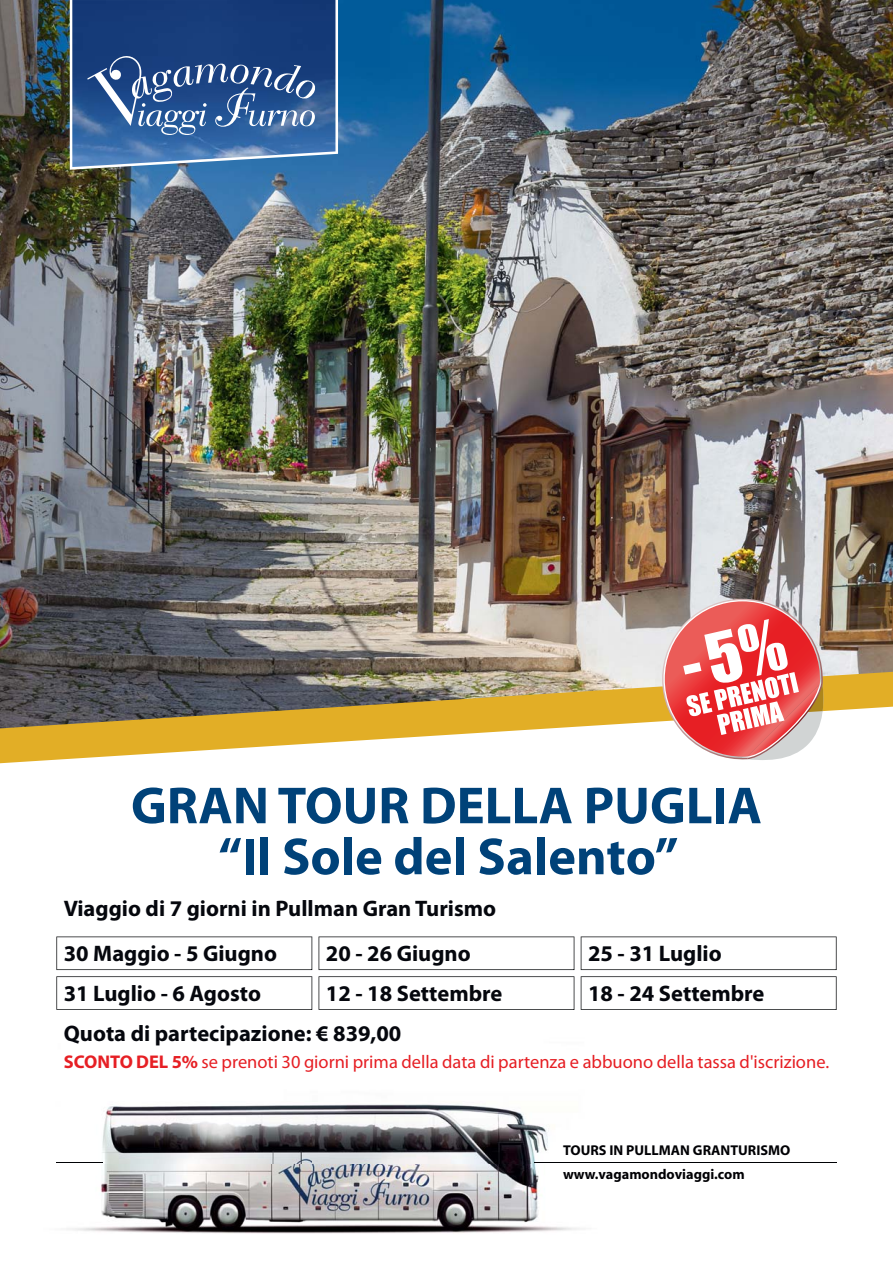
<style>
.page{position:relative;width:893px;height:1263px;background:#fff}
.page>*{position:absolute;margin:0;border:0;box-sizing:border-box;transform-origin:0 0}
.t1{font:700 52.5px/51px "Myriad";color:#004279;text-align:center}
.t2{font:700 22.5px/39.8px "Myriad Pro";color:#05070d}
.t3{font:18.45px "Myriad Pro";color:#e61f24}
.t4{font:700 14.25px/24px "Myriad";color:#000104}
.s1{font-weight:700}
</style>
<div class="page">
<img style="left:0;top:0;width:893px;height:672px">
<img style="left:56px;top:936px;width:781px;height:298px">
<svg style="left:0;top:672px;width:893px;height:91px"></svg>
<hr style="left:57px;top:1162px;width:46px;height:1px;background:#000104">
<hr style="left:534px;top:1162px;width:302px;height:1px;background:#000104">
<svg style="left:70px;top:0;width:268px;height:170px"></svg>
<img style="left:72px;top:0;width:263px;height:167px">
<svg style="left:87px;top:53px;width:228px;height:82px;background:#44699d"></svg>
<svg style="left:654px;top:591px;width:172px;height:171px"></svg>
<svg style="left:56px;top:976px;width:256px;height:34px"></svg>
<svg style="left:319px;top:976px;width:255px;height:34px"></svg>
<svg style="left:56px;top:936px;width:256px;height:34px"></svg>
<svg style="left:319px;top:936px;width:255px;height:34px"></svg>
<svg style="left:581px;top:936px;width:256px;height:34px"></svg>
<svg style="left:581px;top:976px;width:256px;height:34px"></svg>
<h1 class="t1" style="left:131px;top:784px;width:633px">GRAN TOUR DELLA PUGLIA “Il Sole del Salento”</h1>
<p class="t2" style="left:64px;top:891px;width:434px">Viaggio di 7 giorni in Pullman Gran Turismo</p>
<p class="t2" style="left:64px;top:936px;width:215px">30 Maggio - 5 Giugno</p>
<p class="t2" style="left:326px;top:936px;width:146px">20 - 26 Giugno</p>
<p class="t2" style="left:588px;top:936px;width:178px">25 - 31 Luglio<br>18 - 24 Settembre</p>
<p class="t2" style="left:64px;top:975px;width:199px">31 Luglio - 6 Agosto</p>
<p class="t2" style="left:326px;top:975px;width:178px">12 - 18 Settembre</p>
<p class="t2" style="left:64px;top:1016px;width:339px">Quota di partecipazione: € 839,00</p>
<p class="t3" style="left:64px;top:1055px;width:767px"><span class="s1">SCONTO DEL 5%</span> se prenoti 30 giorni prima della data di partenza e abbuono della tassa d'iscrizione.</p>
<p class="t4" style="left:563px;top:1139px;width:229px">TOURS IN PULLMAN GRANTURISMO www.vagamondoviaggi.com</p>
</div>
